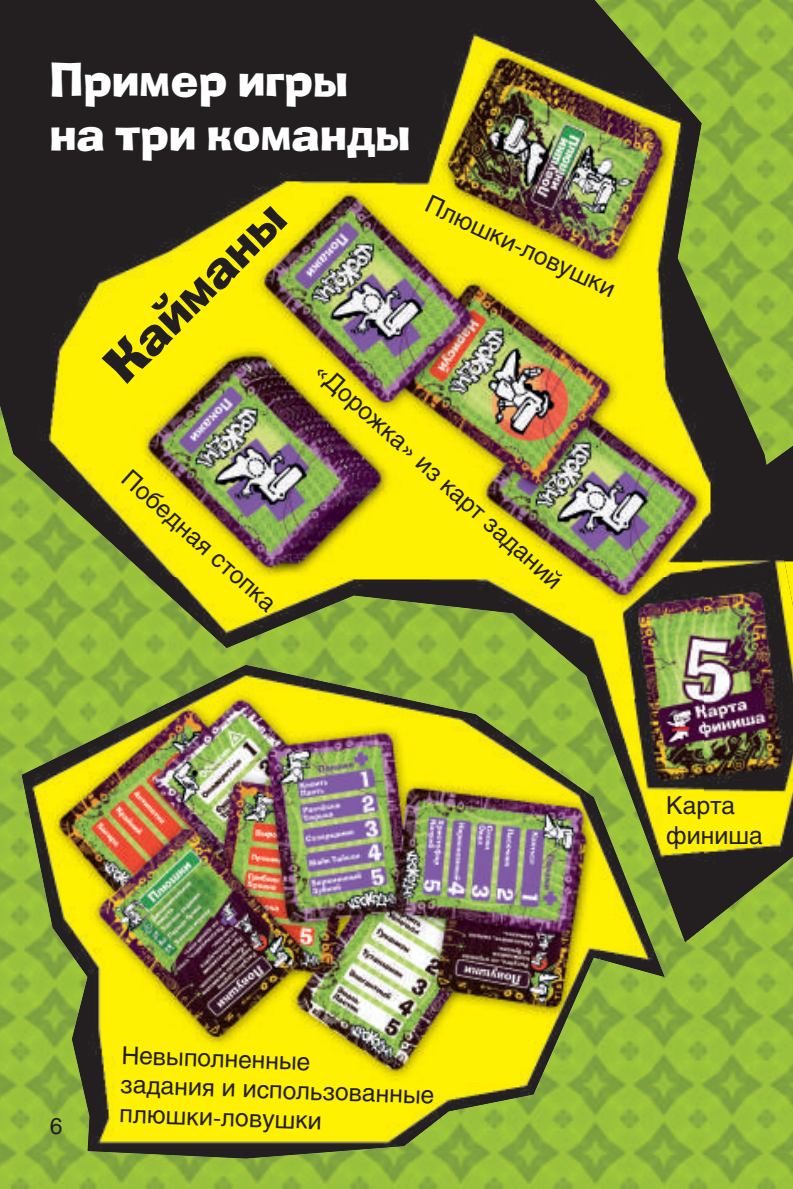
<style>
.page{position:relative;width:793px;height:1189px;background:#fff}
.page>*{position:absolute;margin:0;border:0;box-sizing:border-box;transform-origin:0 0}
.t1{font:49px "Ad Lib BT";color:#231f20}
.t2{font:44.8px/53.6px "Ad Lib BT";color:#fff}
.t3{font:24.5px/29.4px "Helios";color:#231f20}
.t4{font:22.75px "Helios";color:#231f20}
</style>
<div class="page">
<img style="left:704px;top:0;width:89px;height:94px">
<img style="left:0;top:579px;width:90px;height:610px">
<img style="left:704px;top:94px;width:89px;height:220px">
<img style="left:90px;top:579px;width:59px;height:86px">
<img style="left:581px;top:929px;width:212px;height:260px">
<img style="left:459px;top:1158px;width:122px;height:31px">
<img style="left:90px;top:1158px;width:369px;height:31px">
<img style="left:22px;top:665px;width:642px;height:493px">
<img style="left:0;top:0;width:704px;height:579px">
<img style="left:702px;top:314px;width:91px;height:615px">
<img style="left:149px;top:577px;width:555px;height:123px">
<img style="left:595px;top:699px;width:109px;height:243px">
<h2 class="t2" style="left:50px;top:55px;width:362px">Пример игры на три команды</h2>
<h1 class="t1" style="left:88px;top:348px;width:233px;rotate:-45deg">Кайманы</h1>
<p class="t3" style="left:136px;top:463px;width:199px;rotate:42deg">Победная стопка</p>
<p class="t3" style="left:433px;top:189px;width:208px;rotate:25deg">Плюшки-ловушки</p>
<p class="t3" style="left:328px;top:356px;width:325px;rotate:42deg">«Дорожка» из карт заданий</p>
<p class="t3" style="left:666px;top:791px;width:98px">Карта финиша</p>
<p class="t4" style="left:50px;top:1112px;width:14px">6</p>
<p class="t3" style="left:122px;top:1040px;width:315px;rotate:2deg">Невыполненные<br>задания и использованные плюшки-ловушки</p>
</div>
